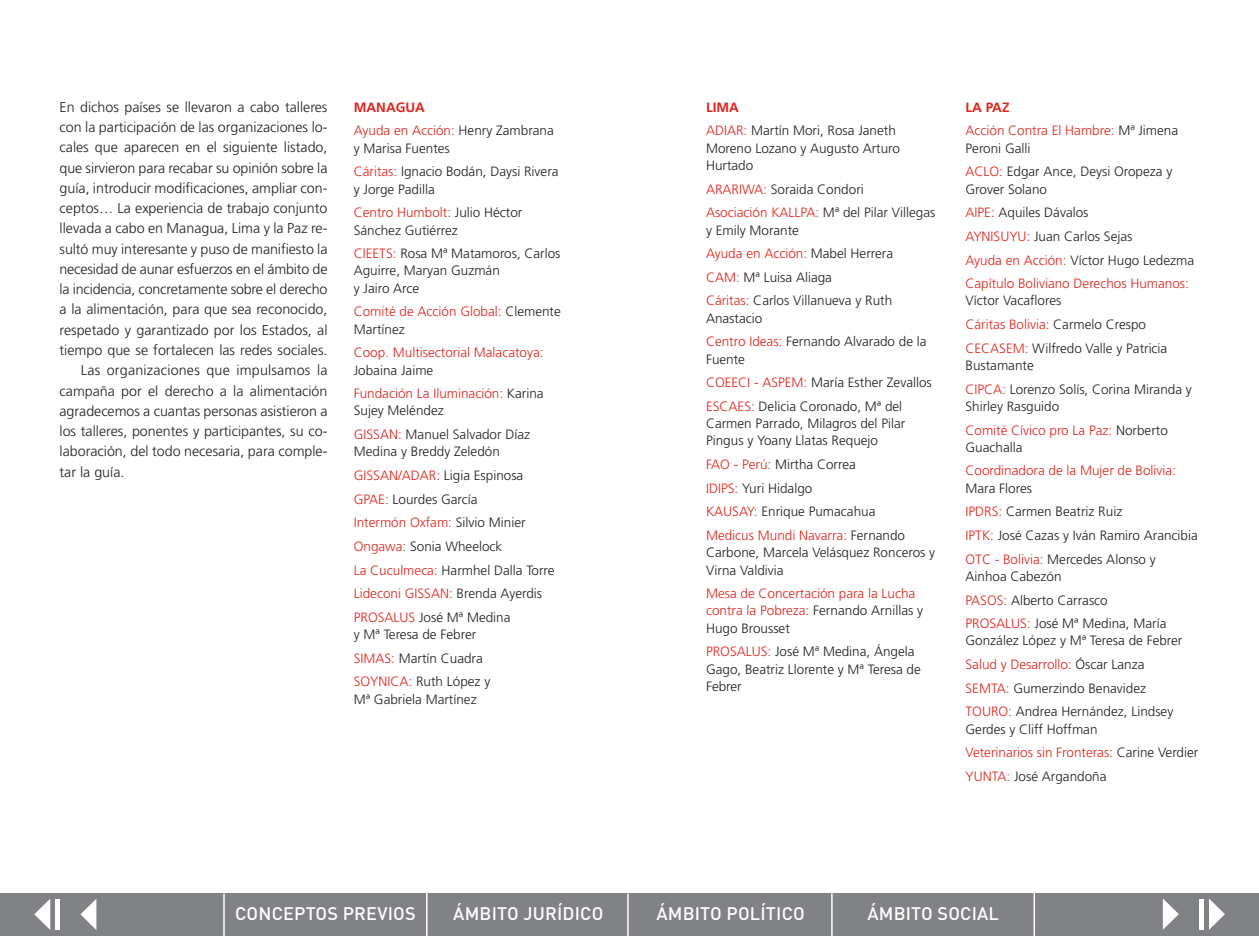
<style>
.page{position:relative;width:1259px;height:936px;background:#fff}
.page>*{position:absolute;margin:0;border:0;box-sizing:border-box;transform-origin:0 0}
.t1{font:500 18px "DIN";letter-spacing:.01em;color:#fff}
.t2{font:300 14.25px "Frutiger LT Std";color:#231f20}
.t3{font:300 13.5px/23.7px "Frutiger LT Std";color:#231f20}
.t4{font:300 13.5px/23.7px "Frutiger LT Std";color:#e0251c}
.s1{font-weight:700}
.s2{color:#231f20}
.s3{color:#e0251c}
.s4{font-weight:700;color:#e0251c}
</style>
<div class="page">
<div style="left:0;top:893px;width:1259px;height:42px;background:#808285"></div>
<hr style="left:831px;top:893px;width:1px;height:42px;background:#fff">
<hr style="left:426px;top:892px;width:1px;height:43px;background:#fff">
<hr style="left:223px;top:893px;width:2px;height:42px;background:#fff">
<hr style="left:627px;top:893px;width:2px;height:42px;background:#fff">
<hr style="left:1033px;top:892px;width:2px;height:43px;background:#fff">
<svg style="left:1209px;top:898px;width:16px;height:31px"></svg>
<svg style="left:1162px;top:899px;width:16px;height:30px"></svg>
<hr style="left:1199px;top:898px;width:4px;height:31px;background:#fff">
<svg style="left:34px;top:899px;width:16px;height:30px"></svg>
<svg style="left:80px;top:899px;width:16px;height:31px"></svg>
<div style="left:55px;top:898px;width:5px;height:31px;background:#fff"></div>
<p class="t2" style="left:60px;top:101px;width:269px">En dichos países se llevaron a cabo talleres</p>
<p class="t2" style="left:60px;top:121px;width:269px">con la participación de las organizaciones lo-</p>
<p class="t2" style="left:60px;top:142px;width:269px">cales que aparecen en el siguiente listado,</p>
<p class="t2" style="left:60px;top:162px;width:269px">que sirvieron para recabar su opinión sobre la</p>
<p class="t2" style="left:60px;top:182px;width:269px">guía, introducir modificaciones, ampliar con-</p>
<p class="t2" style="left:60px;top:202px;width:269px">ceptos… La experiencia de trabajo conjunto</p>
<p class="t2" style="left:60px;top:223px;width:269px">llevada a cabo en Managua, Lima y la Paz re-</p>
<p class="t2" style="left:60px;top:243px;width:269px">sultó muy interesante y puso de manifiesto la</p>
<p class="t2" style="left:60px;top:263px;width:269px">necesidad de aunar esfuerzos en el ámbito de</p>
<p class="t2" style="left:60px;top:283px;width:269px">la incidencia, concretamente sobre el derecho</p>
<p class="t2" style="left:60px;top:304px;width:269px">a la alimentación, para que sea reconocido,</p>
<p class="t2" style="left:60px;top:324px;width:269px">respetado y garantizado por los Estados, al</p>
<p class="t2" style="left:60px;top:344px;width:269px">tiempo que se fortalecen las redes sociales.</p>
<p class="t2" style="left:81px;top:364px;width:248px">Las organizaciones que impulsamos la</p>
<p class="t2" style="left:60px;top:385px;width:269px">campaña por el derecho a la alimentación</p>
<p class="t2" style="left:60px;top:405px;width:269px">agradecemos a cuantas personas asistieron a</p>
<p class="t2" style="left:60px;top:425px;width:269px">los talleres, ponentes y participantes, su co-</p>
<p class="t2" style="left:60px;top:445px;width:269px">laboración, del todo necesaria, para comple-</p>
<p class="t2" style="left:60px;top:466px;width:66px">tar la guía.</p>
<p class="t4" style="left:354px;top:96px;width:202px"><span class="s1">MANAGUA<br></span>Ayuda en Acción: <span class="s2">Henry Zambrana</span></p>
<p class="t3" style="left:354px;top:137px;width:206px">y Marisa Fuentes<br><span class="s3">Cáritas:</span> Ignacio Bodán, Daysi Rivera</p>
<p class="t3" style="left:354px;top:178px;width:170px">y Jorge Padilla<br><span class="s3">Centro Humbolt:</span> Julio Héctor</p>
<p class="t3" style="left:354px;top:219px;width:208px">Sánchez Gutiérrez<br><span class="s3">CIEETS:</span> Rosa Mª Matamoros, Carlos</p>
<p class="t3" style="left:354px;top:263px;width:148px;line-height:17.2px">Aguirre, Maryan Guzmán y Jairo Arce</p>
<p class="t4" style="left:354px;top:304px;width:209px;line-height:17.2px">Comité de Acción Global: <span class="s2">Clemente<br>Martínez</span></p>
<p class="t4" style="left:354px;top:342px;width:191px">Coop. Multisectorial Malacatoya:</p>
<p class="t4" style="left:354px;top:359px;width:191px"><span class="s2">Jobaina Jaime<br></span>Fundación La Iluminación: <span class="s2">Karina</span></p>
<p class="t3" style="left:354px;top:400px;width:178px">Sujey Meléndez<br><span class="s3">GISSAN:</span> Manuel Salvador Díaz</p>
<p class="t3" style="left:354px;top:441px;width:202px">Medina y Breddy Zeledón<br><span class="s3">GISSAN/ADAR:</span> Ligia Espinosa<br><span class="s3">GPAE:</span> Lourdes García<br><span class="s3">Intermón Oxfam:</span> Silvio Minier<br><span class="s3">Ongawa:</span> Sonia Wheelock<br><span class="s3">La Cuculmeca:</span> Harmhel Dalla Torre<br><span class="s3">Lideconi GISSAN:</span> Brenda Ayerdis<br><span class="s3">PROSALUS</span> José Mª Medina</p>
<p class="t3" style="left:354px;top:623px;width:138px">y Mª Teresa de Febrer<br><span class="s3">SIMAS:</span> Martín Cuadra<br><span class="s3">SOYNICA:</span> Ruth López y</p>
<p class="t3" style="left:354px;top:688px;width:124px">Mª Gabriela Martínez</p>
<p class="t3" style="left:706px;top:96px;width:191px"><span class="s4">LIMA<br></span><span class="s3">ADIAR:</span> Martín Mori, Rosa Janeth</p>
<p class="t3" style="left:706px;top:140px;width:195px;line-height:17.2px">Moreno Lozano y Augusto Arturo<br>Hurtado</p>
<p class="t3" style="left:706px;top:178px;width:231px"><span class="s3">ARARIWA:</span> Soraida Condori<br><span class="s3">Asociación KALLPA:</span> Mª del Pilar Villegas</p>
<p class="t3" style="left:706px;top:219px;width:189px">y Emily Morante<br><span class="s3">Ayuda en Acción:</span> Mabel Herrera<br><span class="s3">CAM:</span> Mª Luisa Aliaga<br><span class="s3">Cáritas:</span> Carlos Villanueva y Ruth</p>
<p class="t3" style="left:706px;top:307px;width:222px">Anastacio<br><span class="s3">Centro Ideas:</span> Fernando Alvarado de la</p>
<p class="t3" style="left:706px;top:348px;width:227px">Fuente<br><span class="s3">COEECI - ASPEM:</span> María Esther Zevallos<br><span class="s3">ESCAES:</span> Delicia Coronado, Mª del</p>
<p class="t3" style="left:706px;top:416px;width:201px;line-height:17.2px">Carmen Parrado, Milagros del Pilar<br>Pingus y Yoany Llatas Requejo</p>
<p class="t3" style="left:706px;top:453px;width:201px"><span class="s3">FAO - Perú:</span> Mirtha Correa<br><span class="s3">IDIPS:</span> Yuri Hidalgo<br><span class="s3">KAUSAY:</span> Enrique Pumacahua<br><span class="s3">Medicus Mundi Navarra:</span> Fernando</p>
<p class="t3" style="left:706px;top:545px;width:231px;line-height:17.2px">Carbone, Marcela Velásquez Ronceros y<br>Virna Valdivia</p>
<p class="t4" style="left:706px;top:586px;width:219px;line-height:17.2px">Mesa de Concertación para la Lucha contra la Pobreza: <span class="s2">Fernando Arnillas y<br>Hugo Brousset</span></p>
<p class="t3" style="left:706px;top:644px;width:216px;line-height:17.2px"><span class="s3">PROSALUS:</span> José Mª Medina, Ángela<br>Gago, Beatriz Llorente y Mª Teresa de<br>Febrer</p>
<p class="t4" style="left:965px;top:96px;width:214px"><span class="s1">LA PAZ<br></span>Acción Contra El Hambre: <span class="s2">Mª Jimena</span></p>
<p class="t3" style="left:965px;top:137px;width:208px">Peroni Galli<br><span class="s3">ACLO:</span> Edgar Ance, Deysi Oropeza y</p>
<p class="t4" style="left:965px;top:178px;width:230px"><span class="s2">Grover Solano<br></span>AIPE: <span class="s2">Aquiles Dávalos<br></span>AYNISUYU: <span class="s2">Juan Carlos Sejas<br></span>Ayuda en Acción: <span class="s2">Víctor Hugo Ledezma<br></span>Capítulo Boliviano Derechos Humanos:</p>
<p class="t3" style="left:965px;top:290px;width:203px">Víctor Vacaflores<br><span class="s3">Cáritas Bolivia:</span> Carmelo Crespo<br><span class="s3">CECASEM:</span> Wilfredo Valle y Patricia</p>
<p class="t3" style="left:965px;top:354px;width:228px">Bustamante<br><span class="s3">CIPCA:</span> Lorenzo Solís, Corina Miranda y</p>
<p class="t3" style="left:965px;top:395px;width:204px">Shirley Rasguido<br><span class="s3">Comité Cívico pro La Paz:</span> Norberto</p>
<p class="t3" style="left:965px;top:436px;width:58px">Guachalla</p>
<p class="t4" style="left:965px;top:460px;width:212px">Coordinadora de la Mujer de Bolivia:</p>
<p class="t3" style="left:965px;top:477px;width:234px">Mara Flores<br><span class="s3">IPDRS:</span> Carmen Beatriz Ruiz<br><span class="s3">IPTK:</span> José Cazas y Iván Ramiro Arancibia<br><span class="s3">OTC - Bolivia:</span> Mercedes Alonso y</p>
<p class="t3" style="left:965px;top:565px;width:202px">Ainhoa Cabezón<br><span class="s3">PASOS:</span> Alberto Carrasco<br><span class="s3">PROSALUS:</span> José Mª Medina, María</p>
<p class="t3" style="left:965px;top:630px;width:218px">González López y Mª Teresa de Febrer<br><span class="s3">Salud y Desarrollo:</span> Óscar Lanza<br><span class="s3">SEMTA:</span> Gumerzindo Benavidez<br><span class="s3">TOURO:</span> Andrea Hernández, Lindsey</p>
<p class="t3" style="left:965px;top:718px;width:234px">Gerdes y Cliff Hoffman<br><span class="s3">Veterinarios sin Fronteras:</span> Carine Verdier<br><span class="s3">YUNTA:</span> José Argandoña</p>
<h1 class="t1" style="left:235px;top:903px;width:182px">CONCEPTOS PREVIOS</h1>
<h1 class="t1" style="left:453px;top:903px;width:152px">ÁMBITO JURÍDICO</h1>
<h1 class="t1" style="left:656px;top:903px;width:150px">ÁMBITO POLÍTICO</h1>
<h1 class="t1" style="left:867px;top:903px;width:133px">ÁMBITO SOCIAL</h1>
</div>
